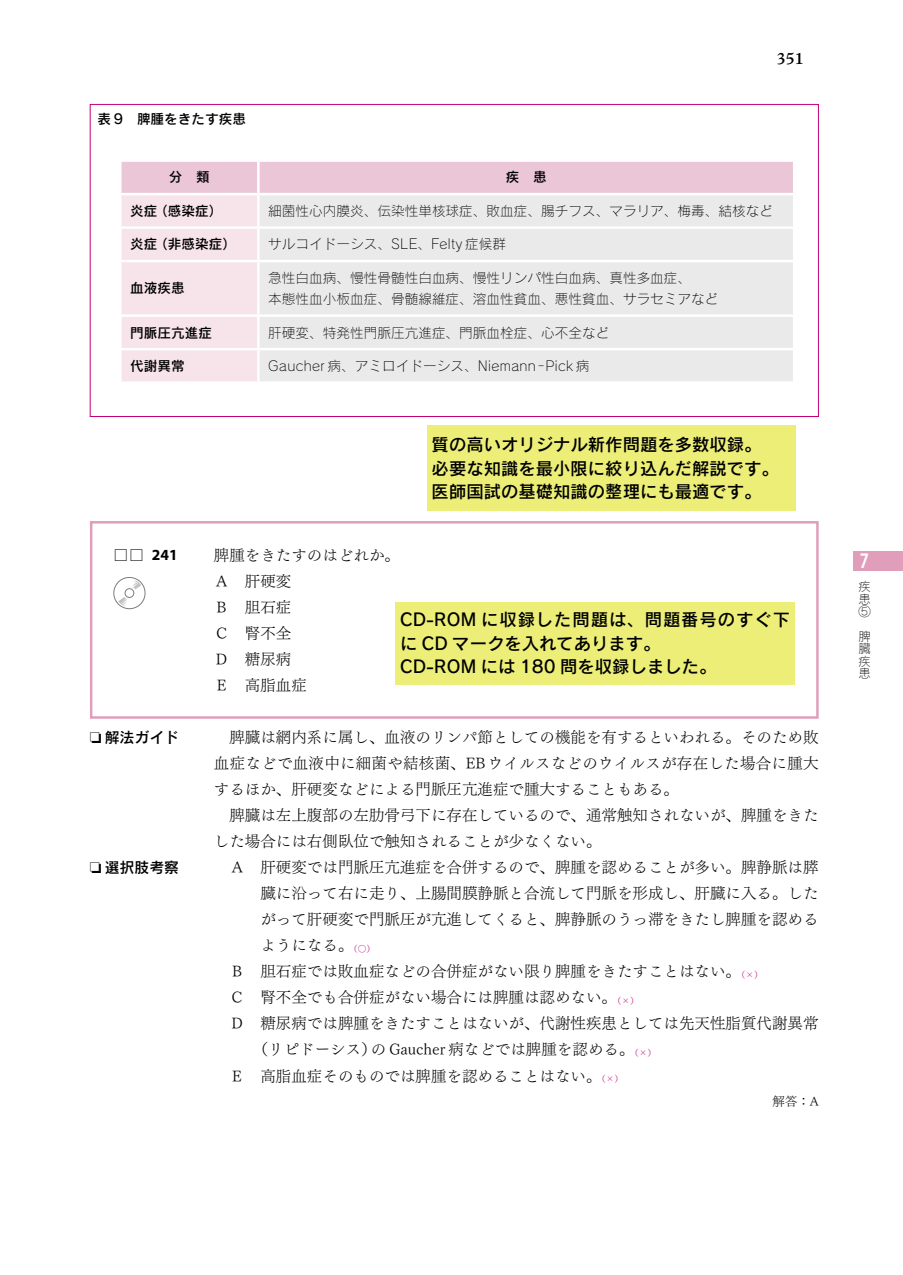
<style>
.page{position:relative;width:903px;height:1275px;background:#fff}
.page>*{position:absolute;margin:0;border:0;box-sizing:border-box;transform-origin:0 0}
.t1{font:600 condensed 22.4px "Myriad Pro";color:#fff}
.広告{font:17.32px "Rodin Pro DB";color:#000}
.広告-2{font:17.32px/23.6px "Rodin Pro DB";letter-spacing:.025em;color:#000}
.t2{font:600 17.32px "Adobe Jenson Pro";color:#000}
.せんたくし{font:15.58px/26.1px "Tsuku Min Pro L";color:#000;text-align:justify}
.解法ガイド{font:15.58px/26.1px "Tsuku Min Pro L";color:#000;text-align:justify}
._３列{font:15.58px "Tsuku Min Pro L";color:#000}
.せつもん本文{font:15.58px "Tsuku Min Pro L";color:#000}
.せつもん本文-2{font:700 15.58px "Myriad Pro";color:#000}
.解法ガイド-2{font:14.88px "Rodin Pro DB";color:#000}
.せんたくし-2{font:14.88px "Rodin Pro DB";color:#000}
.表_本文{font:13.65px "Rodin Pro L";color:#000}
.表みだし_左寄せ{font:13.65px "Rodin Pro DB";color:#000}
.表_本文-2{font:13.65px "Rodin Pro L";letter-spacing:.03em;color:#000}
.表みだし_センター揃え{font:13.65px "Rodin Pro DB";color:#000}
.t3{font:12.42px/12.4px "Rodin Pro L";color:#000;text-align:justify}
.解答{font:12.42px "Tsuku Min Pro L";color:#000}
.s1{font-family:"Tsuku Min Pro L";font-weight:400}
.s2{font-size:8.75px;color:#c10077}
</style>
<div class="page">
<div style="left:90px;top:521px;width:729px;height:198px;border:2px solid #e09eba"></div>
<svg style="left:113px;top:577px;width:32px;height:32px"></svg>
<div style="left:853px;top:551px;width:50px;height:19px;background:#e09eba"></div>
<svg style="left:122px;top:162px;width:671px;height:219px;background:#f0d6e0"></svg>
<div style="left:260px;top:195px;width:533px;height:186px;background:#eaeaea"></div>
<hr style="left:257px;top:162px;width:3px;height:31px;background:#fff">
<hr style="left:119px;top:193px;width:139px;height:2px;background:#fff">
<hr style="left:258px;top:193px;width:537px;height:2px;background:#fff">
<hr style="left:257px;top:195px;width:3px;height:31px;background:#fff">
<hr style="left:119px;top:226px;width:139px;height:3px;background:#fff">
<hr style="left:258px;top:226px;width:537px;height:3px;background:#fff">
<hr style="left:257px;top:229px;width:3px;height:31px;background:#fff">
<hr style="left:119px;top:260px;width:139px;height:2px;background:#fff">
<hr style="left:258px;top:260px;width:537px;height:2px;background:#fff">
<hr style="left:257px;top:262px;width:3px;height:52px;background:#fff">
<hr style="left:119px;top:314px;width:139px;height:3px;background:#fff">
<hr style="left:258px;top:314px;width:537px;height:3px;background:#fff">
<hr style="left:257px;top:317px;width:3px;height:31px;background:#fff">
<hr style="left:119px;top:348px;width:139px;height:2px;background:#fff">
<hr style="left:258px;top:348px;width:537px;height:2px;background:#fff">
<hr style="left:257px;top:350px;width:3px;height:31px;background:#fff">
<div style="left:427px;top:425px;width:368px;height:86px;background:#ecee78"></div>
<div style="left:395px;top:602px;width:400px;height:83px;background:#ecee78"></div>
<p class="表みだし_左寄せ" style="left:98px;top:109px;width:150px">表 9　脾腫をきたす疾患</p>
<p class="t2" style="left:777px;top:49px;width:28px">351</p>
<p class="表みだし_センター揃え" style="left:169px;top:168px;width:42px">分　類</p>
<p class="表みだし_センター揃え" style="left:506px;top:168px;width:42px">疾　患</p>
<p class="表みだし_左寄せ" style="left:130px;top:202px;width:94px">炎症（感染症）</p>
<p class="表_本文" style="left:268px;top:202px;width:506px">細菌性心内膜炎、伝染性単核球症、敗血症、腸チフス、マラリア、梅毒、結核など</p>
<p class="表みだし_左寄せ" style="left:130px;top:235px;width:107px">炎症（非感染症）</p>
<p class="表_本文" style="left:268px;top:236px;width:239px">サルコイドーシス、SLE、Felty 症候群</p>
<p class="表みだし_左寄せ" style="left:130px;top:279px;width:56px">血液疾患</p>
<p class="表_本文" style="left:268px;top:269px;width:424px">急性白血病、慢性骨髄性白血病、慢性リンパ性白血病、真性多血症、</p>
<p class="表_本文" style="left:268px;top:290px;width:452px">本態性血小板血症、骨髄線維症、溶血性貧血、悪性貧血、サラセミアなど</p>
<p class="表みだし_左寄せ" style="left:130px;top:323px;width:83px">門脈圧亢進症</p>
<p class="表_本文" style="left:268px;top:324px;width:343px">肝硬変、特発性門脈圧亢進症、門脈血栓症、心不全など</p>
<p class="表みだし_左寄せ" style="left:130px;top:357px;width:56px">代謝異常</p>
<p class="表_本文-2" style="left:268px;top:357px;width:323px">Gaucher 病、アミロイドーシス、Niemann－Pick 病</p>
<p class="広告" style="left:432px;top:433px;width:331px">質の高いオリジナル新作問題を多数収録。</p>
<p class="広告" style="left:432px;top:457px;width:349px">必要な知識を最小限に絞り込んだ解説です。</p>
<p class="広告" style="left:432px;top:480px;width:331px">医師国試の基礎知識の整理にも最適です。</p>
<p class="せつもん本文-2" style="left:113px;top:546px;width:66px"><span class="s1">□□</span> 241</p>
<p class="せつもん本文" style="left:198px;top:541px;width:203px">　脾腫をきたすのはどれか。</p>
<p class="_３列" style="left:216px;top:567px;width:77px">A 肝硬変</p>
<p class="_３列" style="left:217px;top:593px;width:76px">B 胆石症</p>
<p class="_３列" style="left:216px;top:619px;width:77px">C 腎不全</p>
<p class="_３列" style="left:216px;top:645px;width:77px">D 糖尿病</p>
<p class="_３列" style="left:217px;top:671px;width:92px">E 高脂血症</p>
<p class="解法ガイド-2" style="left:90px;top:727px;width:91px">❏ 解法ガイド</p>
<p class="解法ガイド" style="left:214px;top:722px;width:606px">　脾臓は網内系に属し、血液のリンパ節としての機能を有するといわれる。そのため敗血症などで血液中に細菌や結核菌、EBウイルスなどのウイルスが存在した場合に腫大するほか、肝硬変などによる門脈圧亢進症で腫大することもある。</p>
<p class="解法ガイド" style="left:214px;top:800px;width:606px">　脾臓は左上腹部の左肋骨弓下に存在しているので、通常触知されないが、脾腫をきたした場合には右側臥位で触知されることが少なくない。</p>
<p class="せんたくし-2" style="left:90px;top:857px;width:91px">❏ 選択肢考察</p>
<p class="せんたくし" style="left:260px;top:852px;width:560px;text-indent:-29px">A 肝硬変では門脈圧亢進症を合併するので、脾腫を認めることが多い。脾静脈は膵臓に沿って右に走り、上腸間膜静脈と合流して門脈を形成し、肝臓に入る。したがって肝硬変で門脈圧が亢進してくると、脾静脈のうっ滞をきたし脾腫を認めるようになる。<span class="s2">（○）</span></p>
<p class="せんたくし" style="left:232px;top:956px;width:532px">B 胆石症では敗血症などの合併症がない限り脾腫をきたすことはない。<span class="s2">（×）</span></p>
<p class="せんたくし" style="left:232px;top:982px;width:409px">C 腎不全でも合併症がない場合には脾腫は認めない。<span class="s2">（×）</span></p>
<p class="せんたくし" style="left:253px;top:1008px;width:567px;text-indent:-21px">D 糖尿病では脾腫をきたすことはないが、代謝性疾患としては先天性脂質代謝異常（リピドーシス）の Gaucher 病などでは脾腫を認める。<span class="s2">（×）</span></p>
<p class="せんたくし" style="left:232px;top:1061px;width:392px">E 高脂血症そのものでは脾腫を認めることはない。<span class="s2">（×）</span></p>
<p class="解答" style="left:772px;top:1090px;width:48px">解答：A</p>
<p class="広告-2" style="left:400px;top:607px;width:391px">CD-ROM に収録した問題は、問題番号のすぐ下に CD マークを入れてあります。</p>
<p class="広告" style="left:400px;top:655px;width:318px">CD-ROM には 180 問を収録しました。</p>
<p class="t1" style="left:860px;top:547px;width:11px">7</p>
<p class="t3" style="left:858px;top:580px;width:14px">疾患⑤</p>
<p class="t3" style="left:858px;top:630px;width:13px">脾臓疾患</p>
</div>
